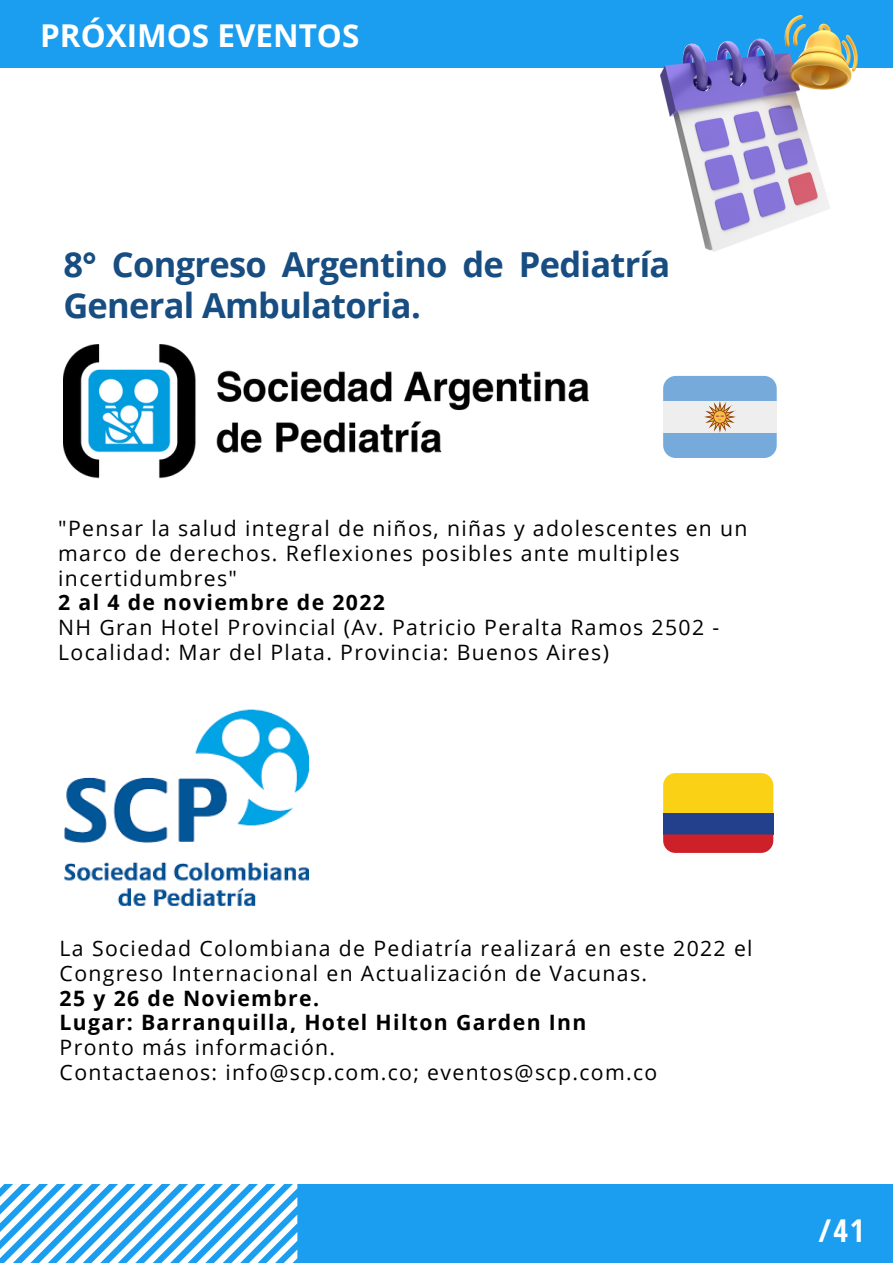
<style>
.page{position:relative;width:893px;height:1264px;background:#fff}
.page>*{position:absolute;margin:0;border:0;box-sizing:border-box;transform-origin:0 0}
.t1{font:700 34.5px/40.5px "Open Sans";letter-spacing:-.02em;color:#174d81}
.t2{font:700 31.5px "Open Sans";color:#fff}
.t3{font:700 31.5px "Open Sans Condensed";color:#fff}
.t4{font:21.15px/24.8px "Open Sans";letter-spacing:.065em;color:#000}
.t5{font:700 21.15px/24.8px "Open Sans";letter-spacing:.065em;color:#000}
</style>
<div class="page">
<div style="left:0;top:0;width:892px;height:67px;background:#1b9df0"></div>
<div style="left:0;top:1184px;width:892px;height:78px;background:#1b9df0"></div>
<svg style="left:0;top:1184px;width:297px;height:78px"></svg>
<img style="left:63px;top:345px;width:526px;height:133px">
<img style="left:65px;top:709px;width:244px;height:198px">
<div style="left:663px;top:376px;width:113px;height:82px;background:#75aadb;border-radius:13px"></div>
<div style="left:663px;top:401px;width:113px;height:32px;background:#eee"></div>
<svg style="left:704px;top:401px;width:31px;height:32px"></svg>
<div style="left:663px;top:773px;width:110px;height:40px;background:#fbd116"></div>
<div style="left:663px;top:813px;width:110px;height:21px;background:#22408c"></div>
<svg style="left:663px;top:834px;width:110px;height:18px"></svg>
<img style="left:660px;top:16px;width:197px;height:236px">
<h2 class="t2" style="left:40px;top:13px;width:320px">PRÓXIMOS EVENTOS</h2>
<h1 class="t1" style="left:63px;top:244px;width:608px">8° Congreso Argentino de Pediatría<br>General Ambulatoria.</h1>
<p class="t4" style="left:58px;top:515px;width:690px">"Pensar la salud integral de niños, niñas y adolescentes en un marco de derechos. Reflexiones posibles ante multiples incertidumbres"</p>
<p class="t5" style="left:58px;top:589px;width:328px">2 al 4 de noviembre de 2022</p>
<p class="t4" style="left:58px;top:614px;width:662px">NH Gran Hotel Provincial (Av. Patricio Peralta Ramos 2502 -<br>Localidad: Mar del Plata. Provincia: Buenos Aires)</p>
<p class="t4" style="left:60px;top:935px;width:694px">La Sociedad Colombiana de Pediatría realizará en este 2022 el<br>Congreso Internacional en Actualización de Vacunas.</p>
<p class="t5" style="left:60px;top:985px;width:528px">25 y 26 de Noviembre.<br>Lugar: Barranquilla, Hotel Hilton Garden Inn</p>
<p class="t4" style="left:60px;top:1034px;width:599px">Pronto más información.<br>Contactaenos: info@scp.com.co; eventos@scp.com.co</p>
<h2 class="t3" style="left:818px;top:1207px;width:47px">/41</h2>
</div>
